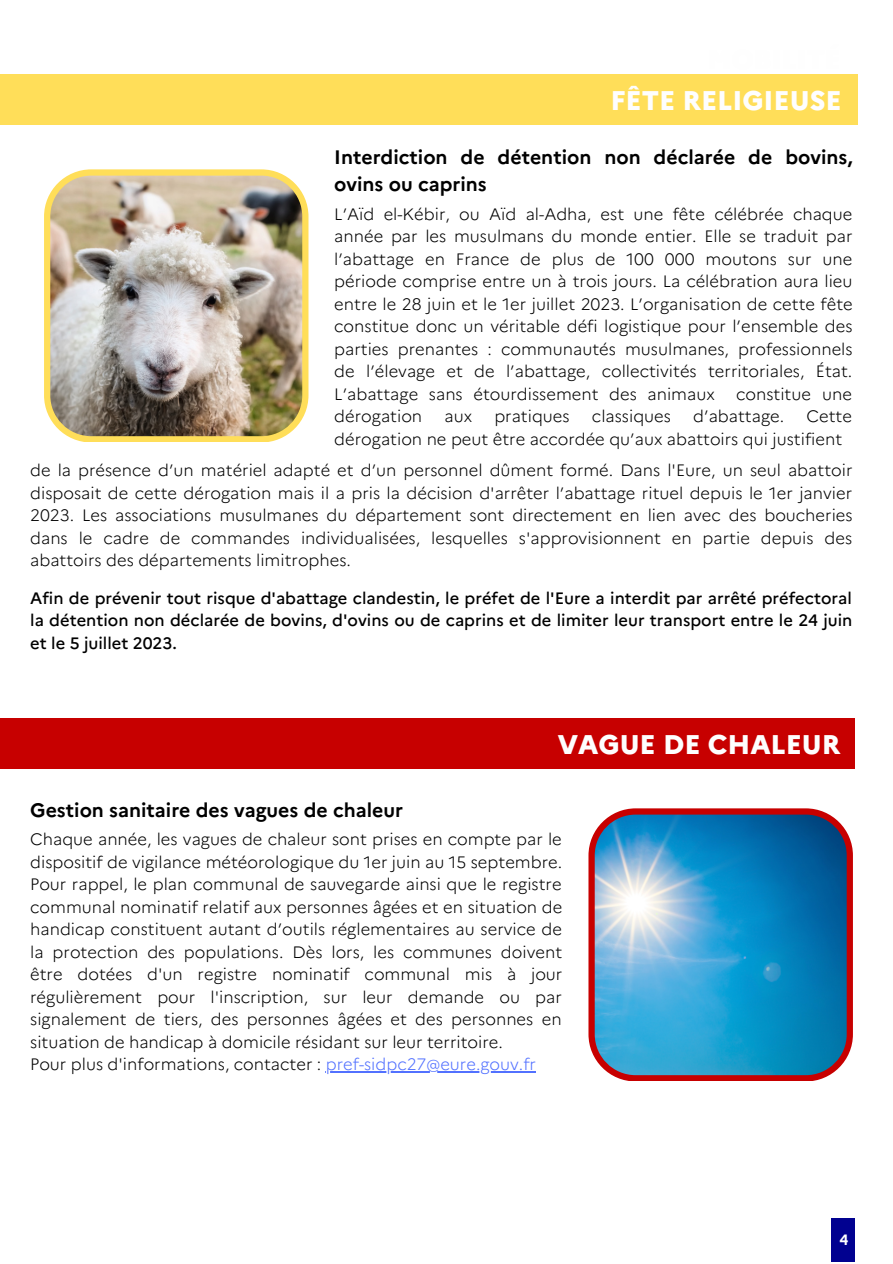
<style>
.page{position:relative;width:893px;height:1264px;background:#fff}
.page>*{position:absolute;margin:0;border:0;box-sizing:border-box;transform-origin:0 0}
.t1{font:800 27px "Marianne";color:#fefefe}
.t2{font:700 19.5px/27px "Marianne";color:#000}
.t3{font:300 16.5px/22.5px "Marianne";color:#000;text-align:justify}
.t4{font:500 16.5px/22.5px "Marianne";color:#000;text-align:justify}
.t5{font:700 15px "Marianne";color:#fff}
.s1{color:#5271ff}
</style>
<div class="page">
<div style="left:831px;top:1218px;width:23px;height:44px;background:#010190"></div>
<img style="left:44px;top:169px;width:264px;height:273px">
<div style="left:0;top:74px;width:857px;height:51px;background:#ffde59"></div>
<div style="left:0;top:718px;width:854px;height:50px;background:#c70000"></div>
<hr style="left:326px;top:1071px;width:210px;height:1px;background:#5271ff">
<svg style="left:588px;top:808px;width:264px;height:273px;background:#428eba"></svg>
<p class="t1" style="left:610px;top:80px;width:233px">FÊTE RELIGIEUSE</p>
<p class="t2" style="left:334px;top:142px;width:520px">Interdiction de détention non déclarée de bovins, ovins ou caprins</p>
<p class="t3" style="left:334px;top:201px;width:520px">L’Aïd el-Kébir, ou Aïd al-Adha, est une fête célébrée chaque année par les musulmans du monde entier. Elle se traduit par l’abattage en France de plus de 100 000 moutons sur une période comprise entre un à trois jours. La célébration aura lieu entre le 28 juin et le 1er juillet 2023. L’organisation de cette fête constitue donc un véritable défi logistique pour l’ensemble des parties prenantes : communautés musulmanes, professionnels de l’élevage et de l’abattage, collectivités territoriales, État.<br>L’abattage sans étourdissement des animaux</p>
<p class="t3" style="left:736px;top:381px;width:117px">constitue une</p>
<p class="t3" style="left:334px;top:404px;width:89px">dérogation</p>
<p class="t3" style="left:444px;top:404px;width:29px">aux</p>
<p class="t3" style="left:494px;top:404px;width:77px">pratiques</p>
<p class="t3" style="left:592px;top:404px;width:81px">classiques</p>
<p class="t3" style="left:693px;top:404px;width:92px">d’abattage.</p>
<p class="t3" style="left:334px;top:404px;width:519px;text-indent:472px">Cette dérogation ne peut être accordée qu’aux abattoirs qui justifient</p>
<p class="t3" style="left:30px;top:458px;width:823px">de la présence d’un matériel adapté et d’un personnel dûment formé. Dans l'Eure, un seul abattoir disposait de cette dérogation mais il a pris la décision d'arrêter l’abattage rituel depuis le 1er janvier 2023. Les associations musulmanes du département sont directement en lien avec des boucheries dans le cadre de commandes individualisées, lesquelles s'approvisionnent en partie depuis des abattoirs des départements limitrophes.</p>
<p class="t4" style="left:30px;top:585px;width:823px">Afin de prévenir tout risque d'abattage clandestin, le préfet de l'Eure a interdit par arrêté préfectoral la détention non déclarée de bovins, d'ovins ou de caprins et de limiter leur transport entre le 24 juin et le 5 juillet 2023.</p>
<p class="t1" style="left:558px;top:723px;width:284px">VAGUE DE CHALEUR</p>
<p class="t2" style="left:30px;top:795px;width:374px">Gestion sanitaire des vagues de chaleur</p>
<p class="t3" style="left:30px;top:826px;width:533px">Chaque année, les vagues de chaleur sont prises en compte par le dispositif de vigilance météorologique du 1er juin au 15 septembre.</p>
<p class="t3" style="left:30px;top:871px;width:533px">Pour rappel, le plan communal de sauvegarde ainsi que le registre communal nominatif relatif aux personnes âgées et en situation de handicap constituent autant d’outils réglementaires au service de la protection des populations. Dès lors, les communes doivent être dotées d'un registre nominatif communal mis à jour régulièrement pour l'inscription, sur leur demande ou par signalement de tiers, des personnes âgées et des personnes en situation de handicap à domicile résidant sur leur territoire.</p>
<p class="t3" style="left:30px;top:1051px;width:507px">Pour plus d'informations, contacter : <span class="s1">pref-sidpc27@eure.gouv.fr</span></p>
<p class="t5" style="left:839px;top:1228px;width:10px">4</p>
</div>
